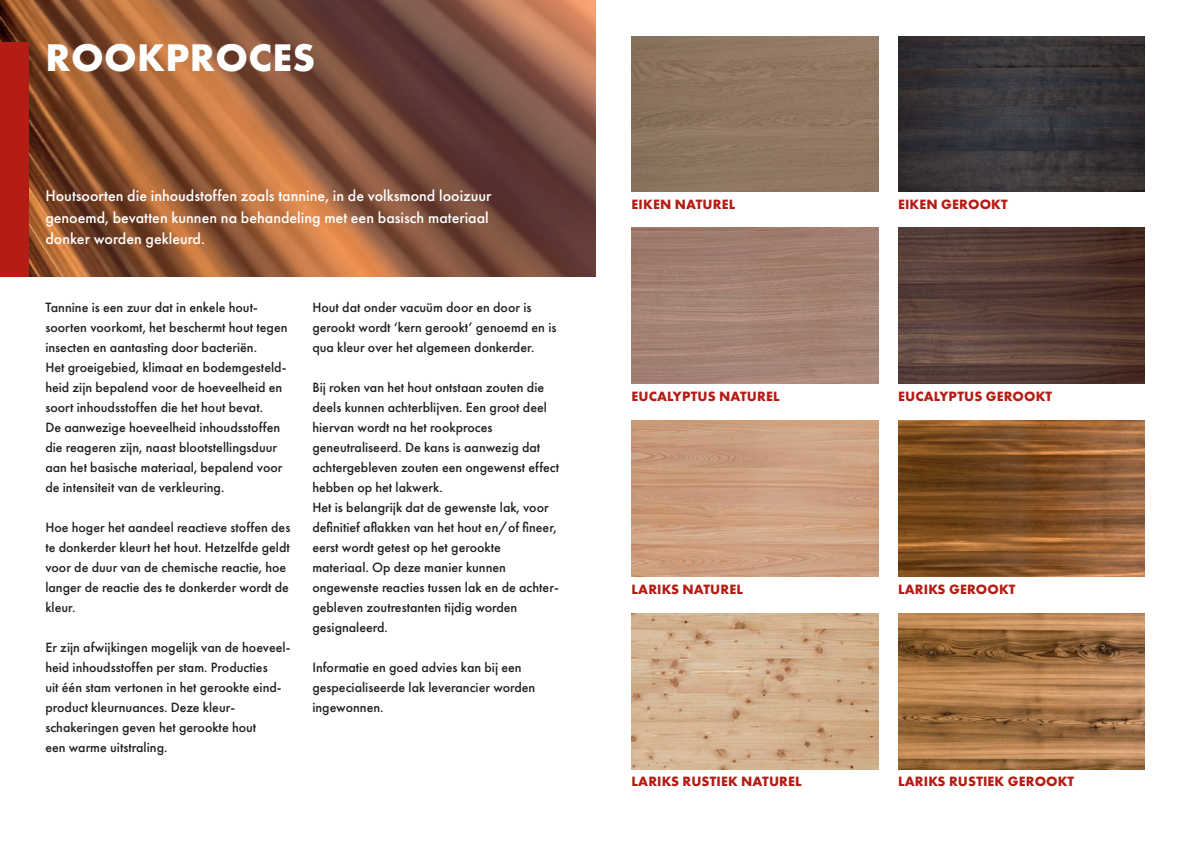
<style>
.page{position:relative;width:1191px;height:842px;background:#fff}
.page>*{position:absolute;margin:0;border:0;box-sizing:border-box;transform-origin:0 0}
.t1{font:700 40px "Futura PT";letter-spacing:.01em;color:#fff}
.t2{font:500 16px/21.5px "Futura PT";color:#fff}
.t3{font:500 14px/20px "Futura PT";color:#231f20}
.t4{font:700 14px "Futura PT";letter-spacing:.01em;color:#b41d15}
</style>
<div class="page">
<img style="left:631px;top:36px;width:247px;height:156px">
<img style="left:631px;top:421px;width:247px;height:156px">
<img style="left:631px;top:228px;width:247px;height:156px">
<img style="left:631px;top:613px;width:247px;height:156px">
<img style="left:898px;top:36px;width:246px;height:156px">
<img style="left:898px;top:421px;width:246px;height:156px">
<img style="left:898px;top:228px;width:246px;height:156px">
<img style="left:898px;top:613px;width:246px;height:156px">
<img style="left:0;top:0;width:595px;height:277px">
<div style="left:0;top:43px;width:28px;height:234px;background:#b41d15"></div>
<h1 class="t1" style="left:46px;top:32px;width:271px">ROOKPROCES</h1>
<p class="t2" style="left:45px;top:185px;width:448px">Houtsoorten die inhoudstoffen zoals tannine, in de volksmond looizuur genoemd, bevatten kunnen na behandeling met een basisch materiaal donker worden gekleurd.</p>
<p class="t3" style="left:45px;top:297px;width:244px">Tannine is een zuur dat in enkele hout&shy;soorten voorkomt, het beschermt hout tegen insecten en aantasting door bacteriën.<br>Het groeigebied, klimaat en bodemgesteld&shy;heid zijn bepalend voor de hoeveelheid en soort inhoudsstoffen die het hout bevat.<br>De aanwezige hoeveelheid inhoudsstoffen die reageren zijn, naast blootstellingsduur aan het basische materiaal, bepalend voor de intensiteit van de verkleuring.</p>
<p class="t3" style="left:45px;top:517px;width:246px">Hoe hoger het aandeel reactieve stoffen des te donkerder kleurt het hout. Hetzelfde geldt voor de duur van de chemische reactie, hoe langer de reactie des te donkerder wordt de kleur.</p>
<p class="t3" style="left:45px;top:638px;width:247px">Er zijn afwijkingen mogelijk van de hoeveel&shy;heid inhoudsstoffen per stam. Producties<br>uit één stam vertonen in het gerookte eind&shy;product kleurnuances. Deze kleur&shy;schakeringen geven het gerookte hout<br>een warme uitstraling.</p>
<p class="t3" style="left:312px;top:298px;width:246px">Hout dat onder vacuüm door en door is gerookt wordt ‘kern gerookt’ genoemd en is qua kleur over het algemeen donkerder.</p>
<p class="t3" style="left:312px;top:378px;width:248px">Bij roken van het hout ontstaan zouten die deels kunnen achterblijven. Een groot deel hiervan wordt na het rookproces geneutraliseerd. De kans is aanwezig dat achtergebleven zouten een ongewenst effect hebben op het lakwerk.<br>Het is belangrijk dat de gewenste lak, voor definitief aflakken van het hout en/of fineer, eerst wordt getest op het gerookte materiaal. Op deze manier kunnen ongewenste reacties tussen lak en de achter&shy;gebleven zoutrestanten tijdig worden gesignaleerd.</p>
<p class="t3" style="left:312px;top:658px;width:224px">Informatie en goed advies kan bij een gespecialiseerde lak leverancier worden ingewonnen.</p>
<p class="t4" style="left:631px;top:195px;width:105px">EIKEN NATUREL</p>
<p class="t4" style="left:631px;top:387px;width:150px">EUCALYPTUS NATUREL</p>
<p class="t4" style="left:631px;top:580px;width:113px">LARIKS NATUREL</p>
<p class="t4" style="left:631px;top:772px;width:172px">LARIKS RUSTIEK NATUREL</p>
<p class="t4" style="left:898px;top:195px;width:111px">EIKEN GEROOKT</p>
<p class="t4" style="left:898px;top:387px;width:155px">EUCALYPTUS GEROOKT</p>
<p class="t4" style="left:898px;top:580px;width:119px">LARIKS GEROOKT</p>
<p class="t4" style="left:898px;top:772px;width:177px">LARIKS RUSTIEK GEROOKT</p>
</div>
